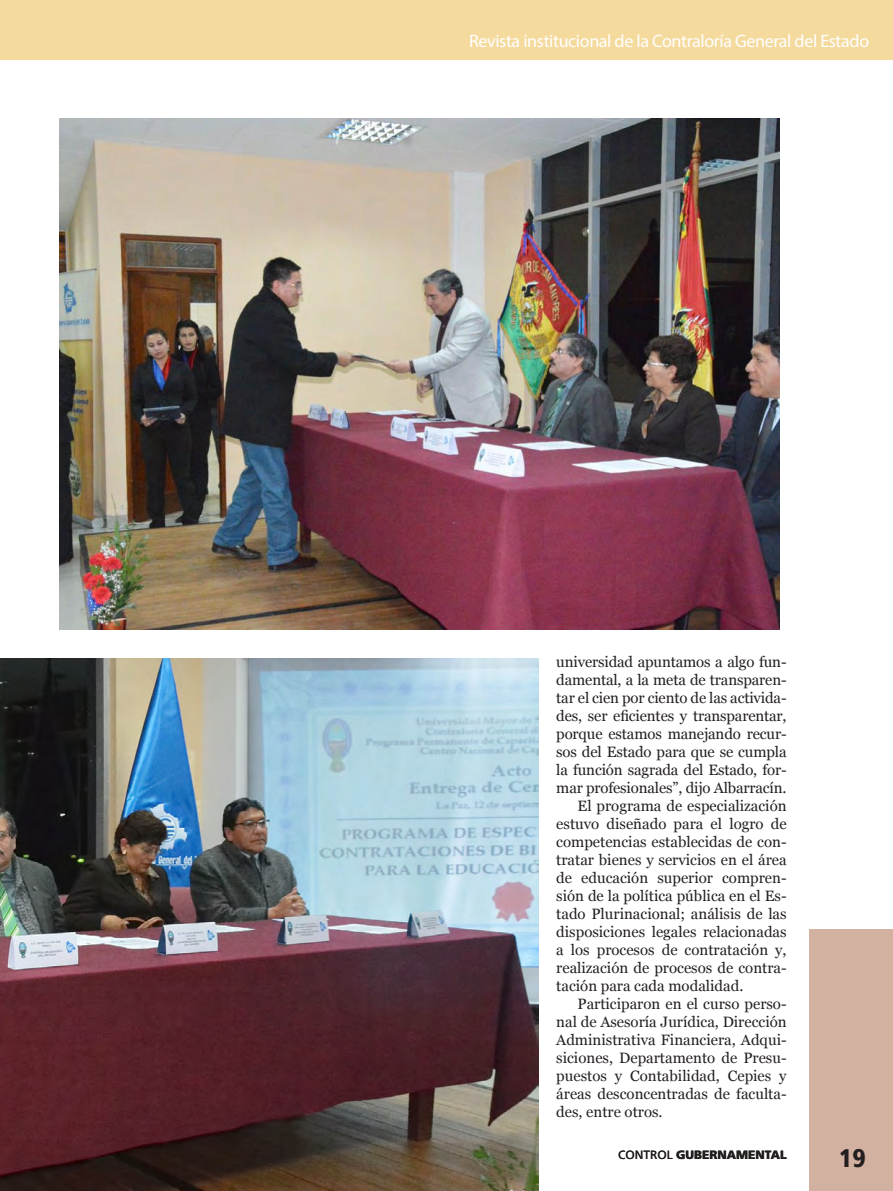
<style>
.page{position:relative;width:893px;height:1191px;background:#fff}
.page>*{position:absolute;margin:0;border:0;box-sizing:border-box;transform-origin:0 0}
.t1{font:900 condensed 25.5px "Frutiger LT Std";color:#241f1f}
.t2{font:18px "Myriad Pro";letter-spacing:-.02em;color:#fff}
.t3{font:15px "Georgia";color:#241f1f}
.t4{font:900 12px "Frutiger LT Std";color:#241f1f}
.s1{font-weight:400}
</style>
<div class="page">
<div style="left:0;top:0;width:893px;height:60px;background:#f5da9e"></div>
<div style="left:809px;top:929px;width:84px;height:262px;background:#d3b1a0"></div>
<img style="left:0;top:658px;width:539px;height:533px">
<img style="left:60px;top:119px;width:720px;height:510px">
<p class="t2" style="left:469px;top:30px;width:402px">Revista institucional de la Contraloría General del Estado</p>
<p class="t3" style="left:556px;top:651px;width:232px">universidad apuntamos a algo fun-</p>
<p class="t3" style="left:556px;top:669px;width:232px">damental, a la meta de transparen-</p>
<p class="t3" style="left:556px;top:687px;width:232px">tar el cien por ciento de las activida-</p>
<p class="t3" style="left:556px;top:705px;width:232px">des, ser eficientes y transparentar,</p>
<p class="t3" style="left:556px;top:723px;width:232px">porque estamos manejando recur-</p>
<p class="t3" style="left:556px;top:741px;width:232px">sos del Estado para que se cumpla</p>
<p class="t3" style="left:556px;top:759px;width:232px">la función sagrada del Estado, for-</p>
<p class="t3" style="left:556px;top:777px;width:232px">mar profesionales”, dijo Albarracín.</p>
<p class="t3" style="left:578px;top:795px;width:211px">El programa de especialización</p>
<p class="t3" style="left:556px;top:813px;width:232px">estuvo diseñado para el logro de</p>
<p class="t3" style="left:556px;top:831px;width:232px">competencias establecidas de con-</p>
<p class="t3" style="left:556px;top:849px;width:232px">tratar bienes y servicios en el área</p>
<p class="t3" style="left:556px;top:867px;width:232px">de educación superior compren-</p>
<p class="t3" style="left:556px;top:885px;width:232px">sión de la política pública en el Es-</p>
<p class="t3" style="left:556px;top:903px;width:232px">tado Plurinacional; análisis de las</p>
<p class="t3" style="left:556px;top:921px;width:232px">disposiciones legales relacionadas</p>
<p class="t3" style="left:556px;top:939px;width:232px">a los procesos de contratación y,</p>
<p class="t3" style="left:556px;top:957px;width:232px">realización de procesos de contra-</p>
<p class="t3" style="left:556px;top:975px;width:189px">tación para cada modalidad.</p>
<p class="t3" style="left:578px;top:993px;width:211px">Participaron en el curso perso-</p>
<p class="t3" style="left:556px;top:1011px;width:232px">nal de Asesoría Jurídica, Dirección</p>
<p class="t3" style="left:556px;top:1029px;width:232px">Administrativa Financiera, Adqui-</p>
<p class="t3" style="left:556px;top:1047px;width:232px">siciones, Departamento de Presu-</p>
<p class="t3" style="left:556px;top:1065px;width:232px">puestos y Contabilidad, Cepies y</p>
<p class="t3" style="left:556px;top:1083px;width:232px">áreas desconcentradas de faculta-</p>
<p class="t3" style="left:556px;top:1101px;width:108px">des, entre otros.</p>
<p class="t4" style="left:618px;top:1147px;width:170px"><span class="s1">CONTROL</span> GUBERNAMENTAL</p>
<h1 class="t1" style="left:839px;top:1142px;width:28px">19</h1>
</div>
